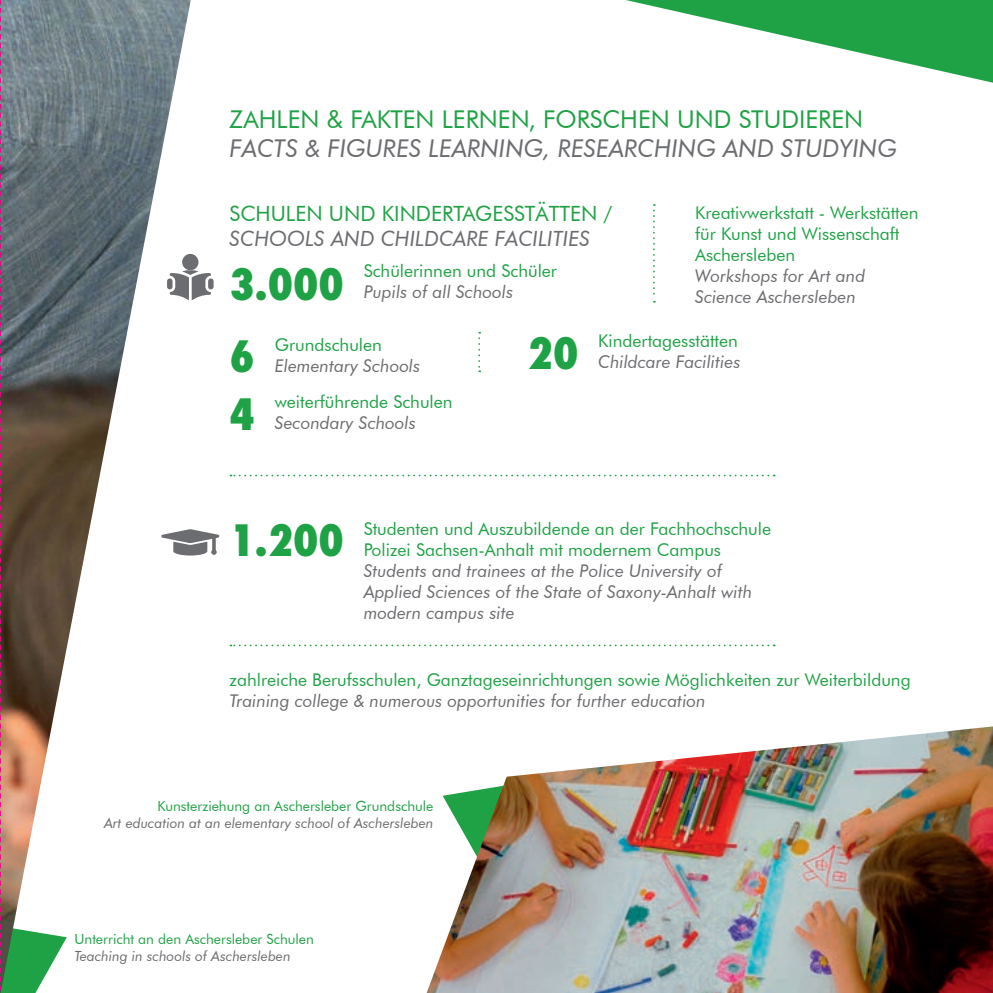
<style>
.page{position:relative;width:993px;height:993px;background:#fff}
.page>*{position:absolute;margin:0;border:0;box-sizing:border-box;transform-origin:0 0}
.t1{font:800 condensed 42px "Futura Std";color:#1fa245}
.t2{font:italic 24.5px "Futura BT";color:#6c6d70}
.t3{font:24.5px "Futura BT";color:#1fa245}
.t4{font:21px "Futura BT";color:#1fa245}
.t5{font:italic 21px "Futura BT";color:#6c6d70}
.t6{font:17.5px/21px "Futura BT";color:#1fa245}
.t7{font:italic 17.5px/21px "Futura BT";color:#6c6d70}
.t8{font:italic 14px "Futura BT";color:#6c6d70}
.t9{font:14px "Futura BT";color:#1fa245}
</style>
<div class="page">
<svg style="left:626px;top:0;width:366px;height:83px"></svg>
<img style="left:67px;top:0;width:124px;height:646px">
<img style="left:427px;top:726px;width:565px;height:266px">
<svg style="left:478px;top:332px;width:2px;height:40px"></svg>
<svg style="left:230px;top:644px;width:544px;height:2px"></svg>
<svg style="left:230px;top:474px;width:544px;height:2px"></svg>
<div style="left:182px;top:254px;width:16px;height:16px;background:#6c6d70;border-radius:50%"></div>
<div style="left:208px;top:278px;width:5px;height:11px;background:#6c6d70;border-radius:3px"></div>
<div style="left:167px;top:278px;width:5px;height:11px;background:#6c6d70;border-radius:3px"></div>
<svg style="left:170px;top:270px;width:41px;height:30px"></svg>
<svg style="left:161px;top:529px;width:58px;height:26px"></svg>
<svg style="left:653px;top:204px;width:1px;height:98px"></svg>
<svg style="left:0;top:0;width:67px;height:992px"></svg>
<h2 class="t3" style="left:229px;top:104px;width:635px">ZAHLEN &amp; FAKTEN LERNEN, FORSCHEN UND STUDIEREN</h2>
<h2 class="t2" style="left:229px;top:134px;width:668px">FACTS &amp; FIGURES LEARNING, RESEARCHING AND STUDYING</h2>
<p class="t4" style="left:229px;top:201px;width:384px">SCHULEN UND KINDERTAGESSTÄTTEN /</p>
<p class="t5" style="left:229px;top:226px;width:362px">SCHOOLS AND CHILDCARE FACILITIES</p>
<p class="t6" style="left:363px;top:260px;width:195px">Schülerinnen und Schüler</p>
<p class="t7" style="left:363px;top:281px;width:151px">Pupils of all Schools</p>
<h1 class="t1" style="left:229px;top:258px;width:116px">3.000</h1>
<p class="t6" style="left:695px;top:202px;width:225px">Kreativwerkstatt - Werkstätten für Kunst und Wissenschaft<br>Aschersleben</p>
<p class="t7" style="left:695px;top:265px;width:171px">Workshops for Art and<br>Science Aschersleben</p>
<h1 class="t1" style="left:229px;top:330px;width:27px">6</h1>
<h1 class="t1" style="left:229px;top:387px;width:27px">4</h1>
<p class="t6" style="left:275px;top:334px;width:108px">Grundschulen</p>
<p class="t7" style="left:275px;top:355px;width:147px">Elementary Schools</p>
<p class="t6" style="left:275px;top:391px;width:179px">weiterführende Schulen</p>
<p class="t7" style="left:275px;top:412px;width:143px">Secondary Schools</p>
<h1 class="t1" style="left:527px;top:327px;width:52px">20</h1>
<p class="t6" style="left:598px;top:330px;width:141px">Kindertagesstätten</p>
<p class="t7" style="left:598px;top:351px;width:144px">Childcare Facilities</p>
<h1 class="t1" style="left:229px;top:514px;width:116px">1.200</h1>
<p class="t6" style="left:363px;top:517px;width:409px">Studenten und Auszubildende an der Fachhochschule<br>Polizei Sachsen-Anhalt mit modernem Campus</p>
<p class="t7" style="left:363px;top:559px;width:390px">Students and trainees at the Police University of<br>Applied Sciences of the State of Saxony-Anhalt with modern campus site</p>
<p class="t6" style="left:229px;top:668px;width:682px">zahlreiche Berufsschulen, Ganztageseinrichtungen sowie Möglichkeiten zur Weiterbildung</p>
<p class="t7" style="left:229px;top:689px;width:477px">Training college &amp; numerous opportunities for further education</p>
<p class="t9" style="left:157px;top:797px;width:277px">Kunsterziehung an Aschersleber Grundschule</p>
<p class="t8" style="left:104px;top:814px;width:331px">Art education at an elementary school of Aschersleben</p>
<p class="t9" style="left:74px;top:930px;width:241px">Unterricht an den Aschersleber Schulen</p>
<p class="t8" style="left:74px;top:947px;width:218px">Teaching in schools of Aschersleben</p>
</div>
